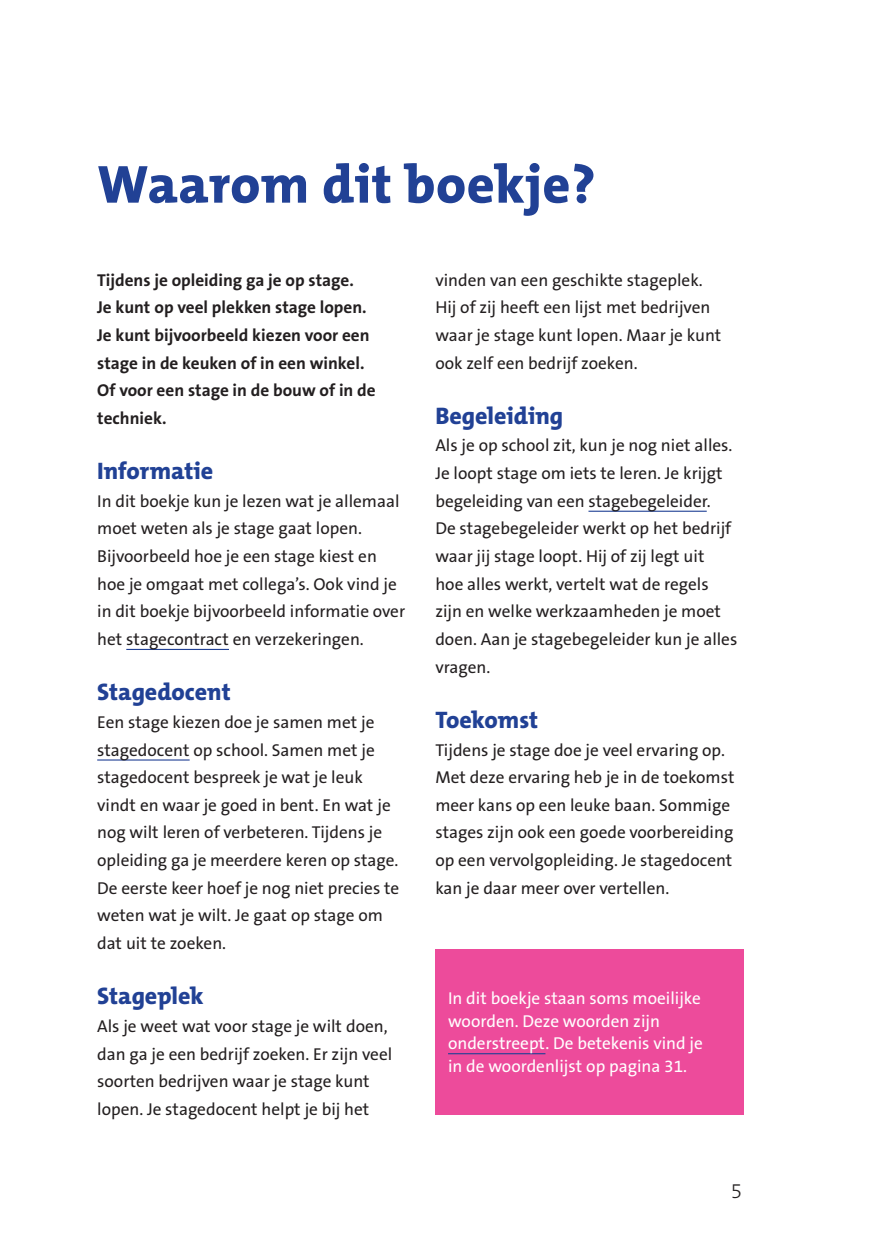
<style>
.page{position:relative;width:888px;height:1258px;background:#fff}
.page>*{position:absolute;margin:0;border:0;box-sizing:border-box;transform-origin:0 0}
.t1{font:800 54px "The Mix B8";letter-spacing:.01em;color:#214195}
.t2{font:800 24px "The Mix B8";color:#214195}
.t3{font:300 21px "The Sans B3";color:#231f20}
.t4{font:17.25px/27.6px "The Sans B5 Plain";color:#231f20}
.t5{font:700 17.25px/27.6px "The Sans B7";color:#231f20}
.t6{font:17.25px/22.5px "The Sans B5 Plain";color:#fff}
</style>
<div class="page">
<hr style="left:126px;top:649px;width:103px;height:1px;background:#214195">
<hr style="left:97px;top:759px;width:93px;height:1px;background:#214195">
<hr style="left:588px;top:511px;width:119px;height:1px;background:#214195">
<div style="left:435px;top:949px;width:309px;height:166px;background:#ed4b9b"></div>
<hr style="left:448px;top:1053px;width:97px;height:1px;background:#214195">
<h1 class="t1" style="left:97px;top:156px;width:500px">Waarom dit boekje?</h1>
<p class="t5" style="left:97px;top:267px;width:280px">Tijdens je opleiding ga je op stage.<br>Je kunt op veel plekken stage lopen.<br>Je kunt bijvoorbeeld kiezen voor een stage in de keuken of in een winkel.<br>Of voor een stage in de bouw of in de techniek.</p>
<h2 class="t2" style="left:97px;top:458px;width:118px">Informatie</h2>
<p class="t4" style="left:97px;top:488px;width:309px">In dit boekje kun je lezen wat je allemaal moet weten als je stage gaat lopen.<br>Bijvoorbeeld hoe je een stage kiest en hoe je omgaat met collega’s. Ook vind je in dit boekje bijvoorbeeld informatie over het stagecontract en verzekeringen.</p>
<h2 class="t2" style="left:97px;top:679px;width:135px">Stagedocent</h2>
<p class="t4" style="left:97px;top:709px;width:304px">Een stage kiezen doe je samen met je stagedocent op school. Samen met je stagedocent bespreek je wat je leuk vindt en waar je goed in bent. En wat je nog wilt leren of verbeteren. Tijdens je opleiding ga je meerdere keren op stage.<br>De eerste keer hoef je nog niet precies te weten wat je wilt. Je gaat op stage om dat uit te zoeken.</p>
<h2 class="t2" style="left:97px;top:983px;width:108px">Stageplek</h2>
<p class="t4" style="left:97px;top:1013px;width:297px">Als je weet wat voor stage je wilt doen, dan ga je een bedrijf zoeken. Er zijn veel soorten bedrijven waar je stage kunt lopen. Je stagedocent helpt je bij het</p>
<p class="t4" style="left:435px;top:267px;width:287px">vinden van een geschikte stageplek.<br>Hij of zij heeft een lijst met bedrijven waar je stage kunt lopen. Maar je kunt ook zelf een bedrijf zoeken.</p>
<h2 class="t2" style="left:435px;top:403px;width:129px">Begeleiding</h2>
<p class="t4" style="left:435px;top:433px;width:303px">Als je op school zit, kun je nog niet alles.<br>Je loopt stage om iets te leren. Je krijgt begeleiding van een stagebegeleider.<br>De stagebegeleider werkt op het bedrijf waar jij stage loopt. Hij of zij legt uit<br>hoe alles werkt, vertelt wat de regels zijn en welke werkzaamheden je moet doen. Aan je stagebegeleider kun je alles vragen.</p>
<h2 class="t2" style="left:435px;top:707px;width:104px">Toekomst</h2>
<p class="t4" style="left:435px;top:737px;width:301px">Tijdens je stage doe je veel ervaring op.<br>Met deze ervaring heb je in de toekomst meer kans op een leuke baan. Sommige stages zijn ook een goede voorbereiding op een vervolgopleiding. Je stagedocent kan je daar meer over vertellen.</p>
<p class="t6" style="left:448px;top:988px;width:256px">In dit boekje staan soms moeilijke woorden. Deze woorden zijn onderstreept. De betekenis vind je in de woordenlijst op pagina 31.</p>
<p class="t3" style="left:731px;top:1180px;width:13px">5</p>
</div>
